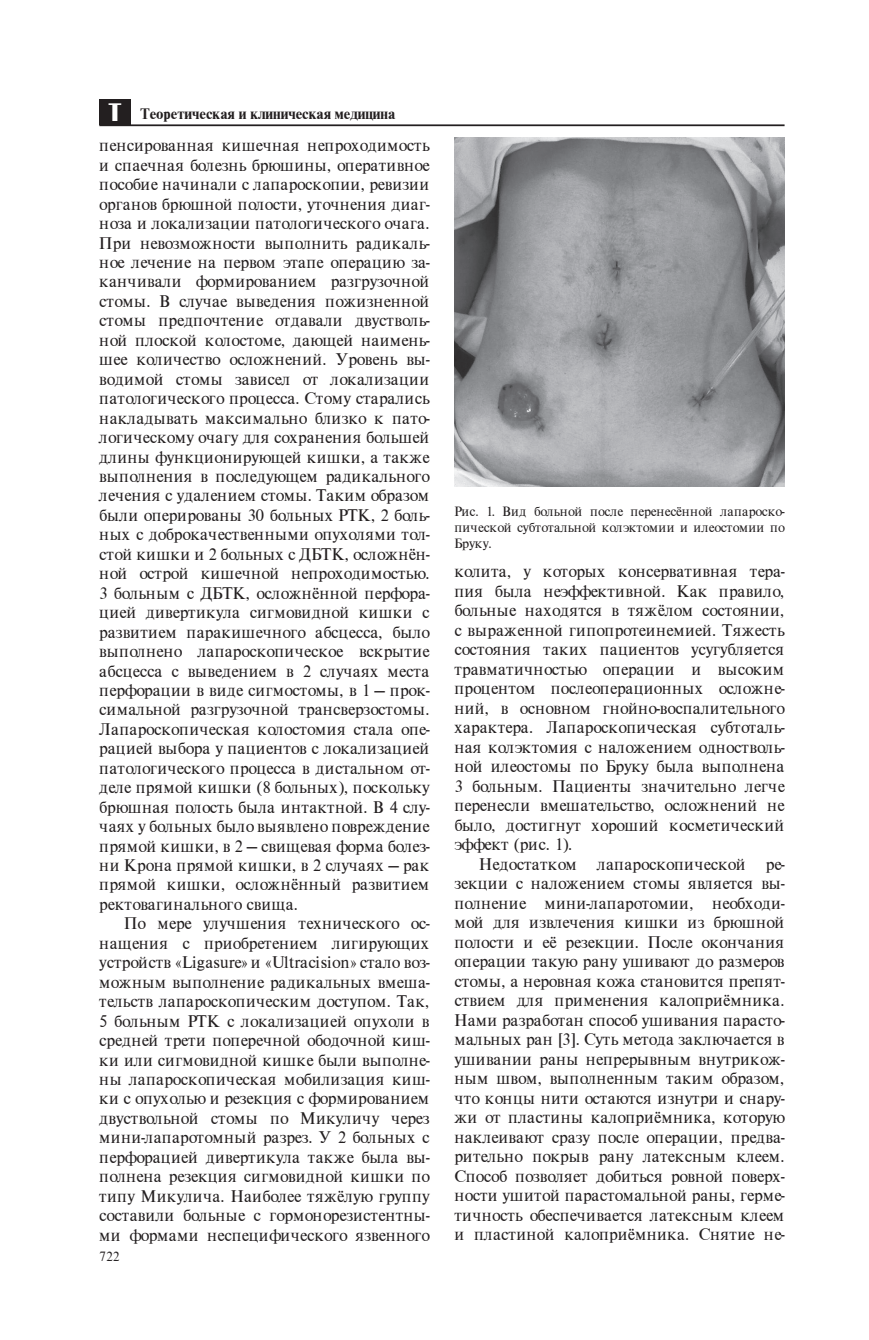
<style>
.page{position:relative;width:869px;height:1340px;background:#fff}
.page>*{position:absolute;margin:0;border:0;box-sizing:border-box;transform-origin:0 0}
.t1{font:17.5px/19.4px "Nimbus Cyr";color:#231f20;text-align:justify}
.t2{font:700 15.75px "Nimbus Cyr";color:#231f20}
.t3{font:14px/15.8px "Nimbus Cyr";color:#231f20;text-align:justify}
.s1{font-family:"TT Compact";font-weight:400;font-size:21px;color:#fff}
</style>
<div class="page">
<hr style="left:99px;top:124px;width:685px;height:2px;background:#231f20">
<div style="left:99px;top:99px;width:31px;height:25px;background:#231f20"></div>
<img style="left:454px;top:137px;width:330px;height:349px">
<p class="t2" style="left:108px;top:104px;width:288px"><span class="s1">Т</span> Теоретическая и клиническая медицина</p>
<p class="t1" style="left:99px;top:135px;width:332px">пенсированная кишечная непроходимость и спаечная болезнь брюшины, оперативное пособие начинали с лапароскопии, ревизии органов брюшной полости, уточнения диаг&shy;ноза и локализации патологического очага.<br>При невозможности выполнить радикаль&shy;ное лечение на первом этапе операцию за&shy;канчивали формированием разгрузочной стомы. В случае выведения пожизненной стомы предпочтение отдавали двустволь&shy;ной плоской колостоме, дающей наимень&shy;шее количество осложнений. Уровень вы&shy;водимой стомы зависел от локализации патологического процесса. Стому старались накладывать максимально близко к пато&shy;логическому очагу для сохранения большей длины функционирующей кишки, а также выполнения в последующем радикального лечения с удалением стомы. Таким образом были оперированы 30 больных РТК, 2 боль&shy;ных с доброкачественными опухолями тол&shy;стой кишки и 2 больных с ДБТК, осложнён&shy;ной острой кишечной непроходимостью.<br>3 больным с ДБТК, осложнённой перфора&shy;цией дивертикула сигмовидной кишки с развитием паракишечного абсцесса, было выполнено лапароскопическое вскрытие абсцесса с выведением в 2 случаях места перфорации в виде сигмостомы, в 1 — прок&shy;симальной разгрузочной трансверзостомы.<br>Лапароскопическая колостомия стала опе&shy;рацией выбора у пациентов с локализацией патологического процесса в дистальном от&shy;деле прямой кишки (8 больных), поскольку брюшная полость была интактной. В 4 слу&shy;чаях у больных было выявлено повреждение прямой кишки, в 2 — свищевая форма болез&shy;ни Крона прямой кишки, в 2 случаях — рак прямой кишки, осложнённый развитием ректовагинального свища.</p>
<p class="t1" style="left:99px;top:913px;width:332px;text-indent:25px">По мере улучшения технического ос&shy;нащения с приобретением лигирующих устройств «Ligasure» и «Ultracision» стало воз&shy;можным выполнение радикальных вмеша&shy;тельств лапароскопическим доступом. Так, 5 больным РТК с локализацией опухоли в средней трети поперечной ободочной киш&shy;ки или сигмовидной кишке были выполне&shy;ны лапароскопическая мобилизация киш&shy;ки с опухолью и резекция с формированием двуствольной стомы по Микуличу через мини-лапаротомный разрез. У 2 больных с перфорацией дивертикула также была вы&shy;полнена резекция сигмовидной кишки по типу Микулича. Наиболее тяжёлую группу составили больные с гормонорезистентны&shy;ми формами неспецифического язвенного</p>
<p class="t3" style="left:99px;top:1247px;width:22px">722</p>
<p class="t3" style="left:454px;top:503px;width:332px">Рис. 1. Вид больной после перенесённой лапароско&shy;пической субтотальной колэктомии и илеостомии по Бруку.</p>
<p class="t1" style="left:454px;top:560px;width:332px">колита, у которых консервативная тера&shy;пия была неэффективной. Как правило, больные находятся в тяжёлом состоянии, с выраженной гипопротеинемией. Тяжесть состояния таких пациентов усугубляется травматичностью операции и высоким процентом послеоперационных осложне&shy;ний, в основном гнойно-воспалительного характера. Лапароскопическая субтоталь&shy;ная колэктомия с наложением одностволь&shy;ной илеостомы по Бруку была выполнена 3 больным. Пациенты значительно легче перенесли вмешательство, осложнений не было, достигнут хороший косметический эффект (рис. 1).</p>
<p class="t1" style="left:454px;top:853px;width:332px;text-indent:25px">Недостатком лапароскопической ре&shy;зекции с наложением стомы является вы&shy;полнение мини-лапаротомии, необходи&shy;мой для извлечения кишки из брюшной полости и её резекции. После окончания операции такую рану ушивают до размеров стомы, а неровная кожа становится препят&shy;ствием для применения калоприёмника.<br>Нами разработан способ ушивания парасто&shy;мальных ран [3]. Суть метода заключается в ушивании раны непрерывным внутрикож&shy;ным швом, выполненным таким образом, что концы нити остаются изнутри и снару&shy;жи от пластины калоприёмника, которую наклеивают сразу после операции, предва&shy;рительно покрыв рану латексным клеем.<br>Способ позволяет добиться ровной поверх&shy;ности ушитой парастомальной раны, герме&shy;тичность обеспечивается латексным клеем и пластиной калоприёмника. Снятие не-</p>
</div>
